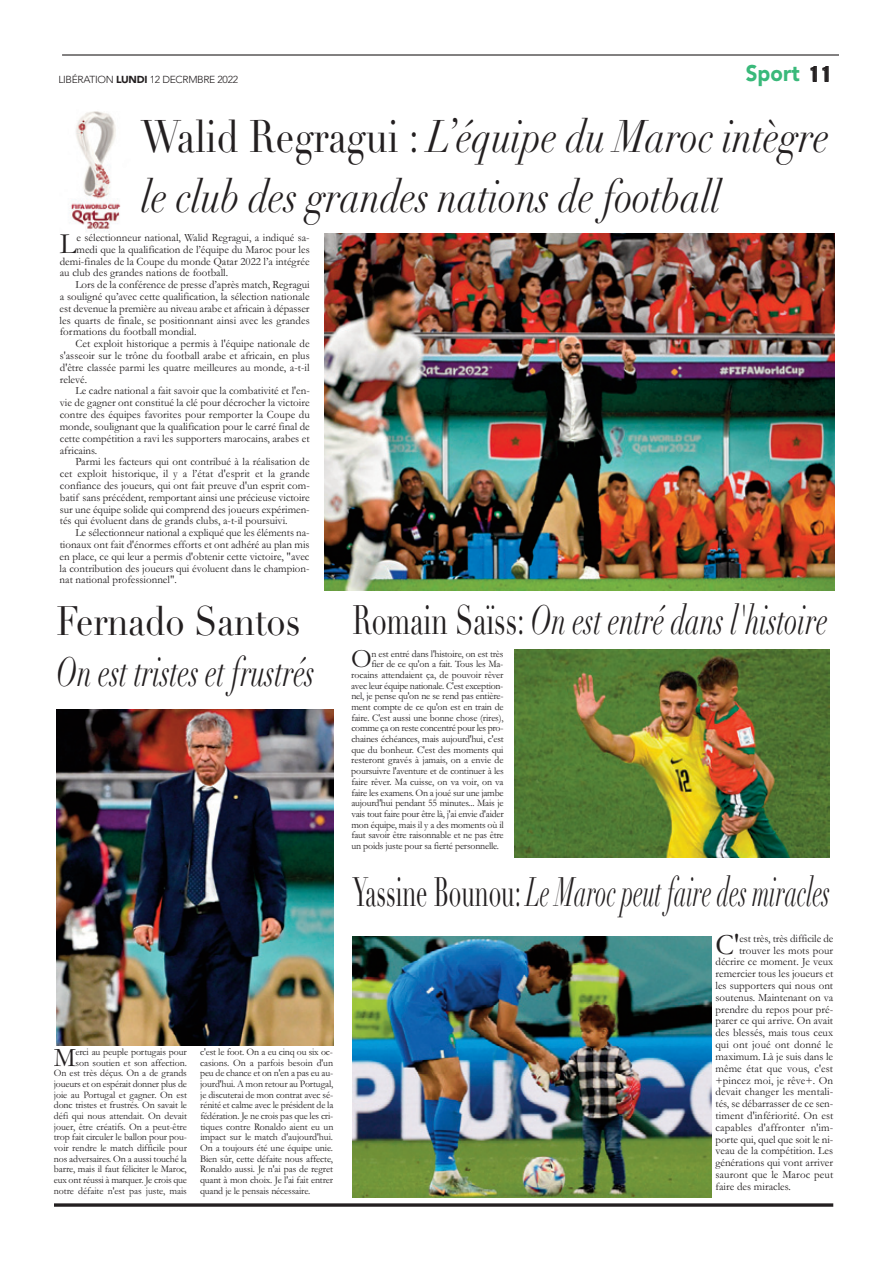
<style>
.page{position:relative;width:893px;height:1263px;background:#fff}
.page>*{position:absolute;margin:0;border:0;box-sizing:border-box;transform-origin:0 0}
.t1{font:italic 45px/60.8px "Didot";color:#231f20;scale:.82 1}
.t2{font:italic 40.5px/50.6px "Didot";color:#231f20;scale:.67 1}
.t3{font:italic 40.5px "Didot";color:#231f20;scale:.56 1}
.t4{font:30px "Garamond";color:#231f20}
.t5{font:27.15px "Garamond";color:#231f20}
.t6{font:900 22.5px "Avenir";color:#39b97a;scale:.91 1}
.t7{font:20.25px "Charcoal";color:#231f20}
.t8{font:11.25px/11.9px "Garamond";color:#231f20;text-align:justify}
.t9{font:10.05px/10.6px "Garamond";letter-spacing:-.015em;color:#231f20;text-align:justify}
.t10{font:300 10.05px "Avenir";color:#231f20}
.s1{font-weight:900}
.s2{font-style:normal}
</style>
<div class="page">
<svg style="left:810px;top:66px;width:19px;height:16px"></svg>
<svg style="left:54px;top:1203px;width:779px;height:4px;background:#454142"></svg>
<hr style="left:62px;top:54px;width:777px;height:2px;background:#231f20">
<img style="left:70px;top:111px;width:51px;height:121px">
<img style="left:325px;top:234px;width:509px;height:356px">
<img style="left:57px;top:710px;width:276px;height:335px">
<img style="left:515px;top:650px;width:314px;height:208px">
<img style="left:352px;top:936px;width:359px;height:262px">
<p class="t10" style="left:58px;top:74px;width:181px">LIBÉRATION <span class="s1">LUNDI</span> 12 DECRMBRE 2022</p>
<p class="t6" style="left:746px;top:53px;width:61px">Sport</p>
<p class="t7" style="left:810px;top:61px;width:25px">11</p>
<p class="t1" style="left:141px;top:106px;width:841px"><span class="s2">Walid Regragui</span> ’ L<span class="s2">:</span> équipe du Maroc intègre le club des grandes nations de football</p>
<p class="t8" style="left:77px;top:243px;width:235px">medi que la qualification de ’l équipe du Maroc pour les</p>
<p class="t8" style="left:77px;top:231px;width:235px">e sélectionneur national, Walid Regragui a, indiqué sa-</p>
<p class="t4" style="left:60px;top:225px;width:18px">L</p>
<p class="t8" style="left:60px;top:255px;width:251px">demi-finales de la Coupe du monde Qatar 2022 a’l intégrée</p>
<p class="t8" style="left:60px;top:267px;width:170px">au club des grandes nations de football.</p>
<p class="t8" style="left:75px;top:279px;width:236px">Lors de la conférence de presse ’d après match, Regragui</p>
<p class="t8" style="left:60px;top:290px;width:251px">a souligné qu’avec cette qualification, la sélection nationale</p>
<p class="t8" style="left:60px;top:302px;width:251px">est devenue la première au niveau arabe et africain à dépasser</p>
<p class="t8" style="left:60px;top:314px;width:252px">les quarts de finale, se positionnant ainsi avec les grandes</p>
<p class="t8" style="left:60px;top:326px;width:138px">formations du football mondial.</p>
<p class="t8" style="left:75px;top:338px;width:236px">Cet exploit historique a permis à 'l équipe nationale de</p>
<p class="t8" style="left:60px;top:349px;width:251px">'s asseoir sur le trône du football arabe et africain, en plus</p>
<p class="t8" style="left:60px;top:361px;width:251px">'d être classée parmi les quatre meilleures a u m o n d e i l-t-a,</p>
<p class="t8" style="left:60px;top:373px;width:29px">relevé.</p>
<p class="t8" style="left:60px;top:397px;width:251px">vie de gagner ont constitué la clé pour décrocher la victoire</p>
<p class="t8" style="left:60px;top:379px;width:252px;line-height:23.5px;text-align:right">Le cadre national a fait savoir que la combativité e t e n'l - contre des équipes favorites pour remporter la Coupe du</p>
<p class="t8" style="left:60px;top:420px;width:251px">monde, soulignant que la qualification pour le carré final de</p>
<p class="t8" style="left:60px;top:432px;width:251px">cette compétition a ravi les supporters marocains, arabes et</p>
<p class="t8" style="left:60px;top:444px;width:39px">africains.</p>
<p class="t8" style="left:75px;top:456px;width:236px">Parmi les facteurs qui ont contribué à la réalisation de</p>
<p class="t8" style="left:60px;top:468px;width:252px">cet exploit historique, il y a ’l état 'd esprit et la grande</p>
<p class="t8" style="left:60px;top:491px;width:251px">batif sans précédent, remportant ainsi une précieuse victoire</p>
<p class="t8" style="left:60px;top:479px;width:251px">confiance des joueurs, qui ont fait preuve 'd un esprit com-</p>
<p class="t8" style="left:60px;top:515px;width:229px">tés qui évoluent dans de grands clubs i l-t-a, poursuivi.</p>
<p class="t8" style="left:60px;top:503px;width:251px">sur une équipe solide qui comprend des joueurs expérimen-</p>
<p class="t8" style="left:60px;top:538px;width:251px">tionaux ont fait 'd énormes efforts et ont adhéré au plan mis</p>
<p class="t8" style="left:60px;top:521px;width:252px;line-height:23.5px;text-indent:16px">Le sélectionneur national a expliqué que les éléments na&shy;en place, ce qui leur a permis 'd obtenir cette victoire ", avec nat national professionnel ."</p>
<p class="t8" style="left:60px;top:562px;width:251px">la contribution des joueurs qui évoluent dans le champion-</p>
<p class="t2" style="left:57px;top:596px;width:387px"><span class="s2">Fernado Santos<br></span>On est tristes et frustrés</p>
<p class="t2" style="left:352px;top:596px;width:711px"><span class="s2">Romain Saïss:</span> On est entré dans 'l histoire</p>
<p class="t9" style="left:371px;top:648px;width:134px">n est entré dans 'l histoire, on est très</p>
<p class="t5" style="left:351px;top:642px;width:22px">O</p>
<p class="t9" style="left:351px;top:669px;width:154px">rocains attendaient ça, de pouvoir rêver</p>
<p class="t9" style="left:371px;top:659px;width:133px">fier de ce qu'on a fait. Tous les Ma-</p>
<p class="t9" style="left:351px;top:701px;width:154px">ment compte de ce qu'on est en train de</p>
<p class="t9" style="left:351px;top:680px;width:154px">avec leur équipe nationale 'C. est exception-</p>
<p class="t9" style="left:351px;top:707px;width:154px;line-height:21.5px">faire C. 'est aussi une bonne chose (rires ,( chaines échéances, mais aujourd'hui ' c, est</p>
<p class="t9" style="left:351px;top:691px;width:154px">nel, je pense qu'on ne se rend pas entière-</p>
<p class="t9" style="left:351px;top:717px;width:154px;line-height:21.5px">comme ça on reste concentré pour les pro&shy;que du bonheur C. 'est des moments qui</p>
<p class="t9" style="left:351px;top:755px;width:154px">resteront gravés à jamais, on a envie de poursuivre 'l aventure et de continuer à les faire rêver. Ma cuisse, on va voir, on va faire les examens. On a joué sur une jambe aujourd'hui pendant 55 minutes... Mais je vais tout faire pour être a i'j,l à envie 'd aider mon équipe, mais il y a des moments où il faut savoir être raisonnable et ne pas être un poids juste pour sa fierté personnelle.</p>
<p class="t9" style="left:75px;top:1046px;width:113px">erci au peuple portugais pour</p>
<p class="t5" style="left:54px;top:1041px;width:24px">M</p>
<p class="t9" style="left:54px;top:1057px;width:135px;text-indent:22px">son soutien et son affection.<br>On est très déçus. On a de grands joueurs et on espérait donner plus de joie au Portugal et gagner. On est donc tristes et frustrés. On savait le défi qui nous attendait. On devait jouer, être créatifs. On a peut-être</p>
<p class="t9" style="left:54px;top:1142px;width:135px">voir rendre le match difficile pour</p>
<p class="t9" style="left:54px;top:1126px;width:135px;line-height:21.5px">trop fait circuler le ballon pour pou&shy;nos adversaires. On a aussi touché la</p>
<p class="t9" style="left:54px;top:1164px;width:135px">barre, mais il faut féliciter le Maroc, eux ont réussi à marquer. Je crois que notre défaite 'n est pas juste, mais</p>
<p class="t9" style="left:200px;top:1046px;width:134px">'c est le foot. On a eu cinq ou six oc-</p>
<p class="t9" style="left:200px;top:1078px;width:135px">jourd'hui A. mon retour au Portugal,</p>
<p class="t9" style="left:200px;top:1057px;width:135px">casions. On a parfois besoin 'd un</p>
<p class="t9" style="left:200px;top:1068px;width:134px">peu de chance et on e n'n a pas eu au-</p>
<p class="t9" style="left:200px;top:1100px;width:135px">rénité et calme avec le président de la</p>
<p class="t9" style="left:200px;top:1089px;width:134px">je discuterai de mon contrat avec sé-</p>
<p class="t9" style="left:200px;top:1121px;width:135px">tiques contre Ronaldo aient eu un</p>
<p class="t9" style="left:200px;top:1105px;width:134px;line-height:21.3px">fédération. Je ne crois pas que les cri&shy;impact sur le match 'd aujourd'hui.</p>
<p class="t9" style="left:200px;top:1142px;width:135px">On a toujours été une équipe unie.<br>Bien sûr, cette défaite nous affecte, Ronaldo aussi. Je a i'n pas de regret quant à mon choix. Je a i'l fait entrer quand je le pensais nécessaire.</p>
<p class="t3" style="left:352px;top:867px;width:855px"><span class="s2">Yassine Bounou:</span> Le Maroc peut faire des miracles</p>
<p class="t4" style="left:715px;top:926px;width:25px">C'</p>
<p class="t8" style="left:715px;top:932px;width:120px;text-align:right">est très, très difficile de trouver les mots pour décrire ce moment. Je veux remercier tous les joueurs et les supporters qui nous ont soutenus. Maintenant on va</p>
<p class="t8" style="left:715px;top:1015px;width:119px">parer ce qui arrive. On avait</p>
<p class="t8" style="left:715px;top:997px;width:119px;line-height:23.5px">prendre du repos pour pré&shy;des blessés, mais tous ceux</p>
<p class="t8" style="left:715px;top:1038px;width:119px">qui ont joué ont donné le maximum. Là je suis dans le même état que vous, 'c est +pincez moi, je rêve+. On</p>
<p class="t8" style="left:715px;top:1109px;width:119px">timent 'd infériorité. On est</p>
<p class="t8" style="left:715px;top:1086px;width:119px">devait changer les mentali-</p>
<p class="t8" style="left:715px;top:1097px;width:119px">tés, se débarrasser de ce sen-</p>
<p class="t8" style="left:758px;top:1121px;width:48px">'d affronter</p>
<p class="t8" style="left:811px;top:1121px;width:24px">i m'n -</p>
<p class="t8" style="left:716px;top:1121px;width:38px">capables</p>
<p class="t8" style="left:715px;top:1156px;width:119px">générations qui vont arriver sauront que le Maroc peut faire des miracles.</p>
<p class="t8" style="left:716px;top:1133px;width:119px">porte qui, quel que soit le ni-</p>
<p class="t8" style="left:715px;top:1145px;width:119px">veau de la compétition. Les</p>
</div>
